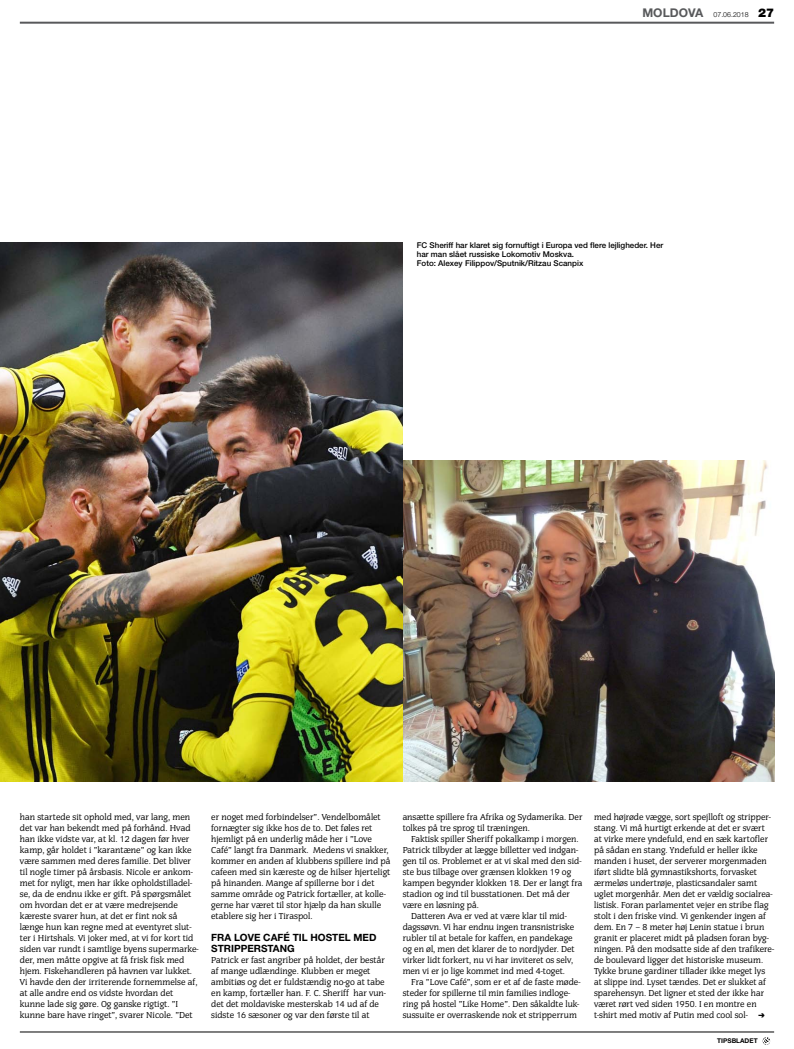
<style>
.page{position:relative;width:794px;height:1049px;background:#fff}
.page>*{position:absolute;margin:0;border:0;box-sizing:border-box;transform-origin:0 0}
.t1{font:700 10px/11px "Helvetica Neue LT Pro";color:#000}
.t2{font:9.9px "Fago No Bold Expert";color:#000}
.t3{font:8.9px/11px "Congress T";color:#000}
.t4{font:500 8px/9px "Helvetica Neue LT Pro";color:#000}
.t5{font:300 7px "Helvetica Neue LT Pro";color:#000}
.t6{font:700 6.5px "Helvetica Neue LT Pro";color:#000}
.s1{font-weight:700;font-size:12px;color:#58595b}
.s2{font-weight:900;font-size:12px}
</style>
<div class="page">
<svg style="left:762px;top:1037px;width:9px;height:8px"></svg>
<hr style="left:20px;top:1032px;width:754px;height:1px;background:#000">
<hr style="left:20px;top:22px;width:754px;height:2px;background:#58595b">
<img style="left:403px;top:461px;width:371px;height:320px">
<img style="left:0;top:242px;width:403px;height:539px">
<p class="t5" style="left:642px;top:10px;width:133px"><span class="s1">MOLDOVA</span> 07.06.2018 <span class="s2">27</span></p>
<p class="t4" style="left:417px;top:241px;width:248px">FC Sheriff har klaret sig fornuftigt i Europa ved flere lejligheder. Her har man slået russiske Lokomotiv Moskva.<br>Foto: Alexey Filippov/Sputnik/Ritzau Scanpix</p>
<p class="t3" style="left:20px;top:811px;width:180px">han startede sit ophold med, var lang, men det var han bekendt med på forhånd. Hvad han ikke vidste var, at kl. 12 dagen før hver kamp, går holdet i ”karantæne” og kan ikke være sammen med deres familie. Det bliver til nogle timer på årsbasis. Nicole er ankom&shy;met for nyligt, men har ikke opholdstilladel&shy;se, da de endnu ikke er gift. På spørgsmålet om hvordan det er at være medrejsende kæreste svarer hun, at det er fint nok så længe hun kan regne med at eventyret slut&shy;ter i Hirtshals. Vi joker med, at vi for kort tid siden var rundt i samtlige byens supermarke&shy;der, men måtte opgive at få frisk fisk med hjem. Fiskehandleren på havnen var lukket.<br>Vi havde den der irriterende fornemmelse af, at alle andre end os vidste hvordan det kunne lade sig gøre. Og ganske rigtigt. ”I kunne bare have ringet”, svarer Nicole. ”Det</p>
<p class="t3" style="left:211px;top:811px;width:181px">er noget med forbindelser”. Vendelbomålet fornægter sig ikke hos de to. Det føles ret hjemligt på en underlig måde her i ”Love Café” langt fra Danmark. Medens vi snakker, kommer en anden af klubbens spillere ind på cafeen med sin kæreste og de hilser hjerteligt på hinanden. Mange af spillerne bor i det samme område og Patrick fortæller, at kolle&shy;gerne har været til stor hjælp da han skulle etablere sig her i Tiraspol.</p>
<p class="t1" style="left:211px;top:931px;width:167px">FRA LOVE CAFÉ TIL HOSTEL MED<br>STRIPPERSTANG</p>
<p class="t3" style="left:211px;top:954px;width:176px">Patrick er fast angriber på holdet, der består af mange udlændinge. Klubben er meget ambitiøs og det er fuldstændig no-go at tabe en kamp, fortæller han. F. C. Sheriff har vun&shy;det det moldaviske mesterskab 14 ud af de sidste 16 sæsoner og var den første til at</p>
<p class="t3" style="left:403px;top:811px;width:181px">ansætte spillere fra Afrika og Sydamerika. Der tolkes på tre sprog til træningen.</p>
<p class="t3" style="left:411px;top:833px;width:169px">Faktisk spiller Sheriff pokalkamp i morgen.</p>
<p class="t3" style="left:403px;top:844px;width:177px">Patrick tilbyder at lægge billetter ved indgan-</p>
<p class="t3" style="left:403px;top:855px;width:180px">gen til os. Problemet er at vi skal med den sid-</p>
<p class="t3" style="left:403px;top:866px;width:170px">ste bus tilbage over grænsen klokken 19 og</p>
<p class="t3" style="left:403px;top:877px;width:181px">kampen begynder klokken 18. Der er langt fra</p>
<p class="t3" style="left:403px;top:888px;width:169px">stadion og ind til busstationen. Det må der</p>
<p class="t3" style="left:403px;top:899px;width:78px">være en løsning på.</p>
<p class="t3" style="left:411px;top:910px;width:157px">Datteren Ava er ved at være klar til mid-</p>
<p class="t3" style="left:403px;top:921px;width:173px">dagssøvn. Vi har endnu ingen transnistriske</p>
<p class="t3" style="left:403px;top:932px;width:171px">rubler til at betale for kaffen, en pandekage</p>
<p class="t3" style="left:403px;top:943px;width:173px">og en øl, men det klarer de to nordjyder. Det</p>
<p class="t3" style="left:403px;top:954px;width:172px">virker lidt forkert, nu vi har inviteret os selv,</p>
<p class="t3" style="left:403px;top:965px;width:164px">men vi er jo lige kommet ind med 4-toget.</p>
<p class="t3" style="left:411px;top:976px;width:171px">Fra ”Love Café”, som er et af de faste møde-</p>
<p class="t3" style="left:403px;top:987px;width:169px">steder for spillerne til min families indloge-</p>
<p class="t3" style="left:403px;top:998px;width:178px">ring på hostel ”Like Home”. Den såkaldte luk-</p>
<p class="t3" style="left:403px;top:1009px;width:176px">sussuite er overraskende nok et stripperrum</p>
<p class="t3" style="left:594px;top:811px;width:181px">med højrøde vægge, sort spejlloft og stripper&shy;stang. Vi må hurtigt erkende at det er svært at virke mere yndefuld, end en sæk kartofler på sådan en stang. Yndefuld er heller ikke manden i huset, der serverer morgenmaden iført slidte blå gymnastikshorts, forvasket ærmeløs undertrøje, plasticsandaler samt uglet morgenhår. Men det er vældig socialrea&shy;listisk. Foran parlamentet vejer en stribe flag stolt i den friske vind. Vi genkender ingen af dem. En 7 – 8 meter høj Lenin statue i brun granit er placeret midt på pladsen foran byg&shy;ningen. På den modsatte side af den trafikere&shy;de boulevard ligger det historiske museum.<br>Tykke brune gardiner tillader ikke meget lys at slippe ind. Lyset tændes. Det er slukket af sparehensyn. Det ligner et sted der ikke har været rørt ved siden 1950. I en montre en t-shirt med motiv af Putin med cool sol-</p>
<p class="t2" style="left:758px;top:1010px;width:9px">t</p>
<p class="t6" style="left:717px;top:1037px;width:42px">TIPSBLADET</p>
</div>
